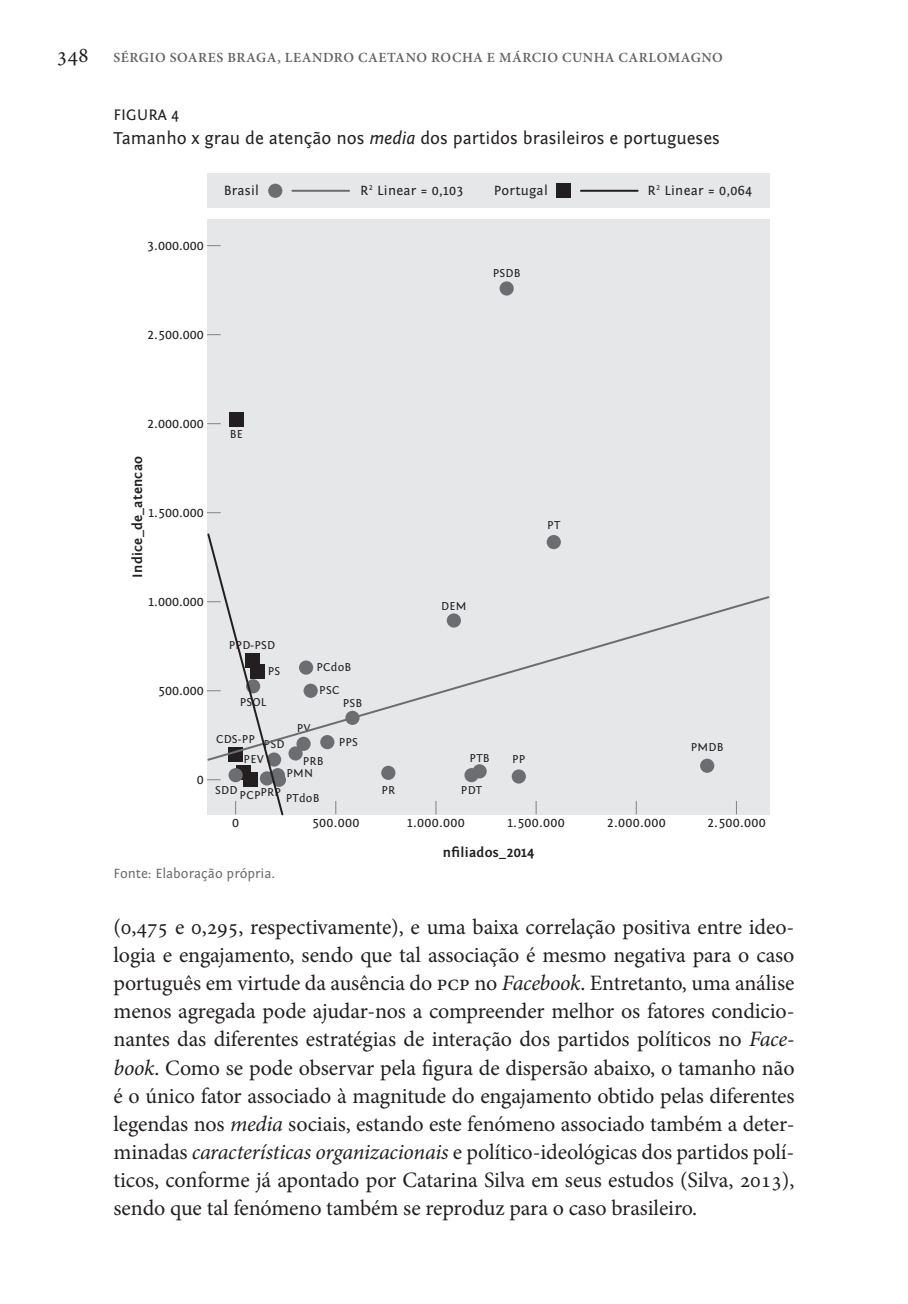
<style>
.page{position:relative;width:908px;height:1304px;background:#fff}
.page>*{position:absolute;margin:0;border:0;box-sizing:border-box;transform-origin:0 0}
.t1{font:22px/28px "Minion Pro";letter-spacing:-.01em;color:#231f20;text-align:justify}
.t2{font:18px "Fontin Sans";color:#231f20}
.t3{font:16px "Fontin Sans";color:#231f20}
.t4{font:14px "Fontin Sans";letter-spacing:.02em;color:#231f20}
.t5{font:600 14px "Minion Pro";letter-spacing:.04em;color:#636366}
.t6{font:700 14px "Fontin Sans";letter-spacing:.02em;color:#231f20}
.t7{font:14px "Fontin Sans";color:#6c6d70}
.t8{font:12px "Fontin Sans";letter-spacing:.02em;color:#231f20}
.s1{font-weight:400;font-size:22px;color:#231f20}
.s2{font-style:italic}
</style>
<div class="page">
<div style="left:207px;top:219px;width:562px;height:595px;background:#e6e7e9"></div>
<svg style="left:207px;top:512px;width:13px;height:1px"></svg>
<svg style="left:207px;top:423px;width:13px;height:1px"></svg>
<svg style="left:207px;top:334px;width:13px;height:1px"></svg>
<svg style="left:207px;top:245px;width:13px;height:1px"></svg>
<svg style="left:335px;top:801px;width:1px;height:13px"></svg>
<svg style="left:435px;top:801px;width:1px;height:13px"></svg>
<svg style="left:635px;top:801px;width:1px;height:13px"></svg>
<svg style="left:535px;top:801px;width:1px;height:13px"></svg>
<div style="left:229px;top:412px;width:14px;height:14px;background:#231f20"></div>
<div style="left:511px;top:769px;width:14px;height:15px;background:#6c6d70;border-radius:50%"></div>
<div style="left:699px;top:759px;width:15px;height:14px;background:#6c6d70;border-radius:50%"></div>
<div style="left:381px;top:766px;width:14px;height:14px;background:#6c6d70;border-radius:50%"></div>
<div style="left:472px;top:764px;width:14px;height:14px;background:#6c6d70;border-radius:50%"></div>
<div style="left:464px;top:768px;width:14px;height:14px;background:#6c6d70;border-radius:50%"></div>
<div style="left:499px;top:281px;width:14px;height:15px;background:#6c6d70;border-radius:50%"></div>
<div style="left:546px;top:535px;width:14px;height:14px;background:#6c6d70;border-radius:50%"></div>
<svg style="left:285px;top:595px;width:485px;height:167px"></svg>
<svg style="left:207px;top:533px;width:78px;height:283px"></svg>
<div style="left:207px;top:174px;width:562px;height:34px;background:#e6e7e9"></div>
<div style="left:556px;top:184px;width:14px;height:14px;background:#231f20"></div>
<hr style="left:580px;top:190px;width:57px;height:2px;background:#231f20">
<div style="left:268px;top:184px;width:14px;height:14px;background:#6c6d70;border-radius:50%"></div>
<hr style="left:292px;top:190px;width:57px;height:2px;background:#6c6d70">
<p class="t5" style="left:57px;top:48px;width:667px"><span class="s1">348</span> SÉRGIO SOARES BRAGA, LEANDRO CAETANO ROCHA E MÁRCIO CUNHA CARLOMAGNO</p>
<p class="t3" style="left:113px;top:106px;width:67px">Figura 4</p>
<p class="t2" style="left:113px;top:128px;width:607px">Tamanho x grau de atenção nos <span class="s2">media</span> dos partidos brasileiros e portugueses</p>
<p class="t4" style="left:147px;top:237px;width:58px">3.000.000</p>
<p class="t4" style="left:147px;top:326px;width:58px">2.500.000</p>
<p class="t4" style="left:223px;top:183px;width:37px">Brasil</p>
<p class="t4" style="left:360px;top:183px;width:105px">R<sup>2</sup> Linear = 0,103</p>
<p class="t4" style="left:493px;top:183px;width:55px">Portugal</p>
<p class="t8" style="left:492px;top:266px;width:29px">PSDB</p>
<p class="t4" style="left:647px;top:183px;width:106px">R<sup>2</sup> Linear = 0,064</p>
<p class="t4" style="left:147px;top:415px;width:58px">2.000.000</p>
<p class="t6" style="left:130px;top:578px;width:123px;rotate:-90deg">Indice_de_atencao</p>
<p class="t4" style="left:148px;top:504px;width:57px">1.500.000</p>
<p class="t4" style="left:148px;top:593px;width:57px">1.000.000</p>
<p class="t4" style="left:158px;top:682px;width:47px">500.000</p>
<p class="t4" style="left:197px;top:771px;width:8px">0</p>
<p class="t8" style="left:230px;top:428px;width:14px">BE</p>
<p class="t8" style="left:547px;top:518px;width:15px">PT</p>
<p class="t8" style="left:441px;top:599px;width:27px">DEM</p>
<p class="t8" style="left:229px;top:638px;width:48px">PPD-PSD</p>
<p class="t8" style="left:268px;top:665px;width:14px">PS</p>
<p class="t8" style="left:316px;top:661px;width:36px">PCdoB</p>
<p class="t8" style="left:319px;top:683px;width:22px">PSC</p>
<p class="t8" style="left:240px;top:695px;width:28px">PSOL</p>
<p class="t8" style="left:342px;top:696px;width:21px">PSB</p>
<p class="t8" style="left:296px;top:721px;width:15px">PV</p>
<p class="t8" style="left:216px;top:732px;width:41px">CDS-PP</p>
<p class="t8" style="left:263px;top:738px;width:22px">PSD</p>
<p class="t8" style="left:338px;top:735px;width:21px">PPS</p>
<p class="t8" style="left:469px;top:752px;width:22px">PTB</p>
<p class="t8" style="left:243px;top:753px;width:22px">PEV</p>
<p class="t8" style="left:512px;top:753px;width:15px">PP</p>
<p class="t8" style="left:286px;top:766px;width:28px">PMN</p>
<p class="t8" style="left:302px;top:755px;width:22px">PRB</p>
<p class="t8" style="left:215px;top:783px;width:24px">SDD</p>
<p class="t8" style="left:260px;top:785px;width:22px">PRP</p>
<p class="t8" style="left:381px;top:783px;width:15px">PR</p>
<p class="t8" style="left:239px;top:788px;width:22px">PCP</p>
<p class="t8" style="left:286px;top:792px;width:35px">PTdoB</p>
<p class="t8" style="left:460px;top:783px;width:23px">PDT</p>
<p class="t8" style="left:690px;top:741px;width:34px">PMDB</p>
<p class="t4" style="left:232px;top:815px;width:8px">0</p>
<p class="t4" style="left:312px;top:815px;width:49px">500.000</p>
<p class="t4" style="left:407px;top:815px;width:59px">1.000.000</p>
<p class="t4" style="left:507px;top:815px;width:59px">1.500.000</p>
<p class="t4" style="left:606px;top:815px;width:60px">2.000.000</p>
<p class="t4" style="left:706px;top:815px;width:60px">2.500.000</p>
<p class="t6" style="left:442px;top:844px;width:93px">nfiliados_2014</p>
<p class="t7" style="left:113px;top:866px;width:163px">Fonte: Elaboração própria.</p>
<p class="t1" style="left:113px;top:914px;width:682px">(0,475 e 0,295, respectivamente), e uma baixa correlação positiva entre ideo&shy;logia e engajamento, sendo que tal associação é mesmo negativa para o caso português em virtude da ausência do pcp no <span class="s2">Facebook</span>. Entretanto, uma análise menos agregada pode ajudar-nos a compreender melhor os fatores condicio&shy;nantes das diferentes estratégias de interação dos partidos políticos no <span class="s2">Face&shy;book</span>. Como se pode observar pela figura de dispersão abaixo, o tamanho não é o único fator associado à magnitude do engajamento obtido pelas diferentes legendas nos <span class="s2">media</span> sociais, estando este fenómeno associado também a deter&shy;minadas <span class="s2">características organizacionais</span> e político-ideológicas dos partidos polí&shy;ticos, conforme já apontado por Catarina Silva em seus estudos (Silva, 2013), sendo que tal fenómeno também se reproduz para o caso brasileiro.</p>
</div>
